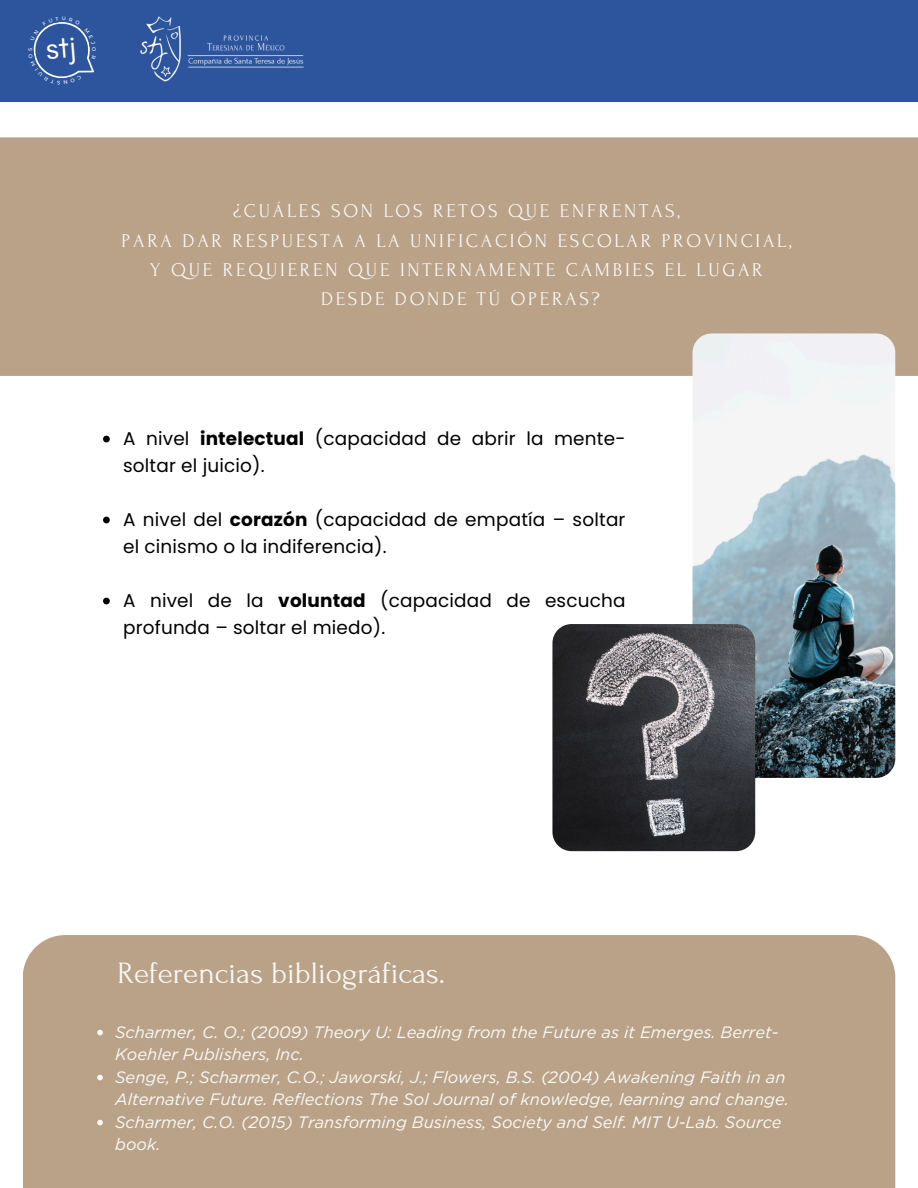
<style>
.page{position:relative;width:918px;height:1188px;background:#fff}
.page>*{position:absolute;margin:0;border:0;box-sizing:border-box;transform-origin:0 0}
.t1{font:31.05px "Forum";color:#f9faf5}
.t2{font:19.5px/29.2px "Forum";letter-spacing:.14em;color:#f9faf5;text-align:center}
.t3{font:18.45px/27px "Poppins";letter-spacing:.01em;color:#000}
.t4{font:italic 16.5px/22.5px "Gotham";color:#f9faf5}
.s1{font-weight:700}
</style>
<div class="page">
<div style="left:0;top:137px;width:918px;height:239px;background:#baa289"></div>
<img style="left:693px;top:333px;width:202px;height:445px;border-radius:19px">
<div style="left:23px;top:935px;width:872px;height:253px;background:#baa289"></div>
<img style="left:552px;top:624px;width:203px;height:227px;border-radius:19px">
<svg style="left:103px;top:436px;width:7px;height:6px"></svg>
<svg style="left:103px;top:517px;width:7px;height:6px"></svg>
<svg style="left:103px;top:598px;width:7px;height:6px"></svg>
<svg style="left:97px;top:1030px;width:6px;height:5px"></svg>
<svg style="left:97px;top:1075px;width:6px;height:5px"></svg>
<svg style="left:97px;top:1120px;width:6px;height:5px"></svg>
<div style="left:0;top:0;width:918px;height:102px;background:#2c559e"></div>
<img style="left:140px;top:16px;width:164px;height:66px">
<svg style="left:33px;top:22px;width:61px;height:57px"></svg>
<p class="t2" style="left:122px;top:197px;width:671px">¿CUÁLES SON LOS RETOS QUE ENFRENTAS,<br>PARA DAR RESPUESTA A LA UNIFICACIÓN ESCOLAR PROVINCIAL, Y QUE REQUIEREN QUE INTERNAMENTE CAMBIES EL LUGAR DESDE DONDE TÚ OPERAS?</p>
<h1 class="t3" style="left:123px;top:425px;width:504px">A nivel <span class="s1">intelectual</span> (capacidad de abrir la mente&shy;soltar el juicio).</h1>
<p class="t3" style="left:123px;top:506px;width:504px">A nivel del <span class="s1">corazón</span> (capacidad de empatía – soltar el cinismo o la indiferencia).</p>
<h2 class="t3" style="left:123px;top:587px;width:504px">A nivel de la <span class="s1">voluntad</span> (capacidad de escucha profunda – soltar el miedo).</h2>
<p class="t1" style="left:117px;top:957px;width:329px">Referencias bibliográficas.</p>
<p class="t4" style="left:115px;top:1020px;width:665px">Scharmer, C. O.; (2009) Theory U: Leading from the Future as it Emerges. Berret-<br>Koehler Publishers, Inc.</p>
<p class="t4" style="left:115px;top:1065px;width:675px">Senge, P.; Scharmer, C.O.; Jaworski, J.; Flowers, B.S. (2004) Awakening Faith in an<br>Alternative Future. Reflections The Sol Journal of knowledge, learning and change.</p>
<p class="t4" style="left:115px;top:1110px;width:668px">Scharmer, C.O. (2015) Transforming Business, Society and Self. MIT U-Lab. Source book.</p>
</div>
